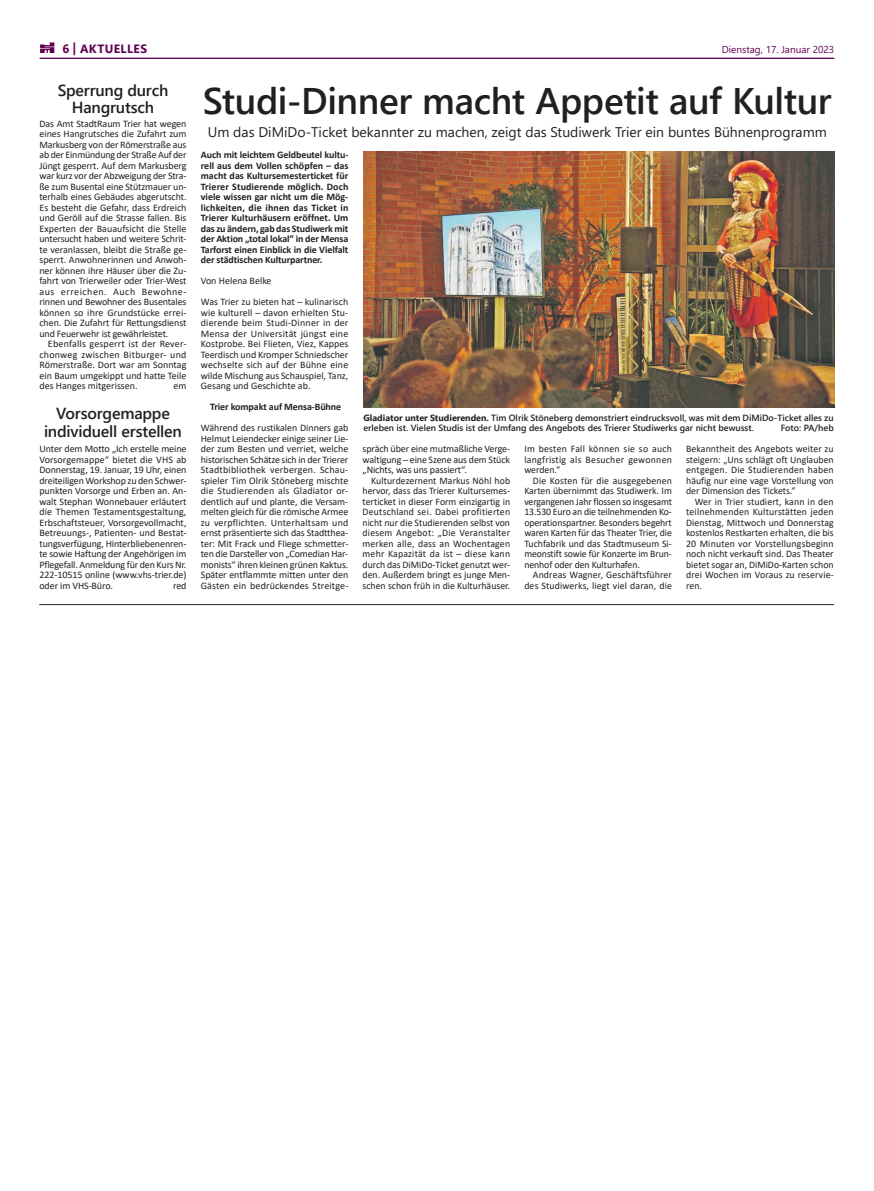
<style>
.page{position:relative;width:874px;height:1191px;background:#fff}
.page>*{position:absolute;margin:0;border:0;box-sizing:border-box;transform-origin:0 0}
.t1{font:600 37px "Segoe UI";letter-spacing:-.01em;color:#231f20}
.t2{font:600 16px/18px "Segoe UI";letter-spacing:-.01em;color:#231f20;text-align:center}
.t3{font:14px "Segoe UI";color:#231f20}
.t4{font:700 12px "Segoe UI";letter-spacing:.025em;color:#610053}
.t5{font:10px/10.5px "Calibri";color:#231f20;text-align:justify}
.t6{font:700 10px/10.5px "Calibri";letter-spacing:-.01em;color:#231f20;text-align:justify}
.t7{font:10px "Segoe UI";color:#610053}
.t8{font:600 9px/10.5px "Segoe UI";color:#231f20}
.s1{font-size:12.7px}
.s2{font-weight:700}
</style>
<div class="page">
<hr style="left:40px;top:58px;width:793px;height:1px;background:#610053">
<svg style="left:40px;top:43px;width:15px;height:10px"></svg>
<hr style="left:39px;top:604px;width:794px;height:1px;background:#231f20">
<img style="left:363px;top:151px;width:471px;height:257px">
<p class="t4" style="left:62px;top:37px;width:86px">6 <span class="s1">|</span> AK TUELLES</p>
<p class="t7" style="left:721px;top:40px;width:114px">Dienstag, 17. Januar 2023</p>
<h2 class="t2" style="left:58px;top:81px;width:112px;line-height:17px">Sperrung durch<br>Hangrutsch</h2>
<p class="t5" style="left:39px;top:118px;width:148px">Das Amt StadtRaum Trier hat wegen eines Hangrutsches die Zufahrt zum Markusberg von der Römerstraße aus ab der Einmündung der Straße Auf der Jüngt gesperrt. Auf dem Markusberg war kurz vor der Abzweigung der Stra&shy;ße zum Busental eine Stützmauer un&shy;terhalb eines Gebäudes abgerutscht.<br>Es besteht die Gefahr, dass Erdreich und Geröll auf die Strasse fallen. Bis Experten der Bauaufsicht die Stelle untersucht haben und weitere Schrit&shy;te veranlassen, bleibt die Straße ge&shy;sperrt. Anwohnerinnen und Anwoh&shy;ner können ihre Häuser über die Zu&shy;fahrt von Trierweiler oder Trier-West aus erreichen. Auch Bewohne&shy;rinnen und Bewohner des Busentales können so ihre Grundstücke errei&shy;chen. Die Zufahrt für Rettungsdienst und Feuerwehr ist gewährleistet.</p>
<p class="t5" style="left:39px;top:338px;width:148px;text-indent:8px">Ebenfalls gesperrt ist der Rever&shy;chonweg zwischen Bitburger- und Römerstraße. Dort war am Sonntag ein Baum umgekippt und hatte Teile des Hanges mitgerissen.</p>
<p class="t5" style="left:173px;top:380px;width:14px">em</p>
<h2 class="t2" style="left:44px;top:403px;width:139px">Vorsorgemappe individuell erstellen</h2>
<p class="t5" style="left:39px;top:443px;width:148px">Unter dem Motto „Ich erstelle meine Vorsorgemappe“ bietet die VHS ab Donnerstag, 19. Januar, 19 Uhr, einen dreiteiligen Workshop zu den Schwer&shy;punkten Vorsorge und Erben an. An&shy;walt Stephan Wonnebauer erläutert die Themen Testamentsgestaltung, Erbschaftsteuer, Vorsorgevollmacht, Betreuungs-, Patienten- und Bestat&shy;tungsverfügung, Hinterbliebenenren&shy;te sowie Haftung der Angehörigen im Pflegefall. Anmeldung für den Kurs Nr.<br>222-10515 online (www.vhs-trier.de) oder im VHS-Büro.</p>
<p class="t5" style="left:173px;top:580px;width:15px">red</p>
<h1 class="t1" style="left:203px;top:66px;width:629px">Studi-Dinner macht Appetit auf Kultur</h1>
<h3 class="t3" style="left:208px;top:119px;width:620px">Um das DiMiDo-Ticket bekannter zu machen, zeigt das Studiwerk Trier ein buntes Bühnenprogramm</h3>
<p class="t6" style="left:201px;top:149px;width:149px">Auch mit leichtem Geldbeutel kultu&shy;rell aus dem Vollen schöpfen – das macht das Kultursemesterticket für Trierer Studierende möglich. Doch viele wissen gar nicht um die Mög&shy;lichkeiten, die ihnen das Ticket in Trierer Kulturhäusern eröffnet. Um das zu ändern, gab das Studiwerk mit der Aktion „total lokal“ in der Mensa Tarforst einen Einblick in die Vielfalt der städtischen Kulturpartner.</p>
<p class="t5" style="left:201px;top:270px;width:149px;line-height:21px">Von Helena Belke<br>Was Trier zu bieten hat – kulinarisch</p>
<p class="t5" style="left:201px;top:307px;width:149px">wie kulturell – davon erhielten Stu&shy;dierende beim Studi-Dinner in der Mensa der Universität jüngst eine Kostprobe. Bei Flieten, Viez, Kappes Teerdisch und Kromper Schniedscher wechselte sich auf der Bühne eine wilde Mischung aus Schauspiel, Tanz, Gesang und Geschichte ab.</p>
<p class="t6" style="left:210px;top:401px;width:132px">Trier kompakt auf Mensa-Bühne</p>
<p class="t5" style="left:201px;top:422px;width:149px">Während des rustikalen Dinners gab Helmut Leiendecker einige seiner Lie&shy;der zum Besten und verriet, welche historischen Schätze sich in der Trierer Stadtbibliothek verbergen. Schau&shy;spieler Tim Olrik Stöneberg mischte die Studierenden als Gladiator or&shy;dentlich auf und plante, die Versam&shy;melten gleich für die römische Armee zu verpflichten. Unterhaltsam und ernst präsentierte sich das Stadtthea&shy;ter: Mit Frack und Fliege schmetter&shy;ten die Darsteller von „Comedian Har&shy;monists“ ihren kleinen grünen Kaktus.<br>Später entflammte mitten unter den Gästen ein bedrückendes Streitge-</p>
<p class="t8" style="left:363px;top:411px;width:471px"><span class="s2">Gladiator unter Studierenden.</span> Tim Olrik Stöneberg demonstriert eindrucksvoll, was mit dem DiMiDo-Ticket alles zu erleben ist. Vielen Studis ist der Umfang des Angebots des Trierer Studiwerks gar nicht bewusst.</p>
<p class="t8" style="left:780px;top:422px;width:54px">Foto: PA/heb</p>
<p class="t5" style="left:362px;top:443px;width:149px">spräch über eine mutmaßliche Verge&shy;waltigung – eine Szene aus dem Stück „Nichts, was uns passiert“.</p>
<p class="t5" style="left:362px;top:475px;width:149px;text-indent:9px">Kulturdezernent Markus Nöhl hob hervor, dass das Trierer Kultursemes&shy;terticket in dieser Form einzigartig in Deutschland sei. Dabei profitierten nicht nur die Studierenden selbst von diesem Angebot: „Die Veranstalter merken alle, dass an Wochentagen mehr Kapazität da ist – diese kann durch das DiMiDo-Ticket genutzt wer&shy;den. Außerdem bringt es junge Men&shy;schen schon früh in die Kulturhäuser.</p>
<p class="t5" style="left:524px;top:443px;width:149px">Im besten Fall können sie so auch langfristig als Besucher gewonnen werden.“</p>
<p class="t5" style="left:524px;top:475px;width:149px;text-indent:9px">Die Kosten für die ausgegebenen Karten übernimmt das Studiwerk. Im vergangenen Jahr flossen so insgesamt 13.530 Euro an die teilnehmenden Ko&shy;operationspartner. Besonders begehrt waren Karten für das Theater Trier, die Tuchfabrik und das Stadtmuseum Si&shy;meonstift sowie für Konzerte im Brun&shy;nenhof oder den Kulturhafen.</p>
<p class="t5" style="left:524px;top:569px;width:149px;text-align:right">Andreas Wagner, Geschäftsführer des Studiwerks, liegt viel daran, die</p>
<p class="t5" style="left:685px;top:443px;width:149px">Bekanntheit des Angebots weiter zu steigern: „Uns schlägt oft Unglauben entgegen. Die Studierenden haben häufig nur eine vage Vorstellung von der Dimension des Tickets.“</p>
<p class="t5" style="left:685px;top:496px;width:149px;text-indent:9px">Wer in Trier studiert, kann in den teilnehmenden Kulturstätten jeden Dienstag, Mittwoch und Donnerstag kostenlos Restkarten erhalten, die bis 20 Minuten vor Vorstellungsbeginn noch nicht verkauft sind. Das Theater bietet sogar an, DiMiDo-Karten schon drei Wochen im Voraus zu reservie&shy;ren.</p>
</div>
